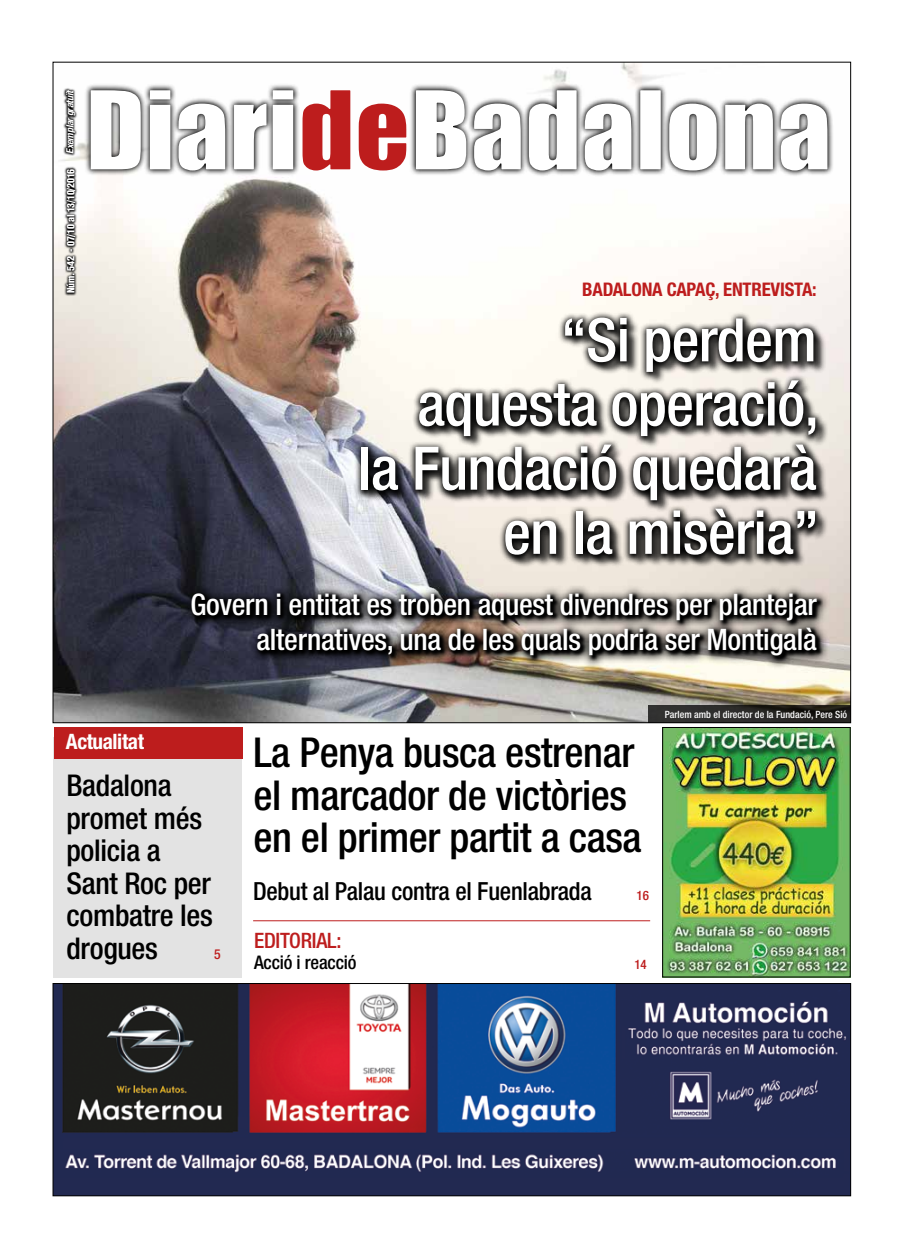
<style>
.page{position:relative;width:904px;height:1258px;background:#fff}
.page>*{position:absolute;margin:0;border:0;box-sizing:border-box;transform-origin:0 0}
.t1{font:500 condensed 60.12px/64.1px "Helvetica Neue";letter-spacing:-.01em;color:#fff;text-align:right}
.t2{font:500 condensed 41.25px/42.5px "Helvetica Neue";letter-spacing:-.01em;color:#000}
.t3{font:500 condensed 30px/32.5px "Helvetica Neue";letter-spacing:-.01em;color:#000}
.t4{font:500 condensed 29.62px/35px "Helvetica Neue";letter-spacing:-.01em;color:#fff;text-align:right}
.t5{font:500 condensed 25px "Helvetica Neue";letter-spacing:-.01em;color:#000}
.t6{font:700 condensed 21.25px "Helvetica Neue";letter-spacing:-.02em;color:#fff}
.t7{font:500 condensed 21.25px "Helvetica Neue";letter-spacing:-.01em;color:#bd1d1d}
.t8{font:700 condensed 18.75px "Helvetica Neue";letter-spacing:-.01em;color:#bd1d1d}
.t9{font:500 condensed 18.75px "Helvetica Neue";letter-spacing:-.01em;color:#000}
.t10{font:500 condensed 13.75px "Helvetica Neue";color:#bd1d1d}
.t11{font:500 condensed 13px "Helvetica Neue";color:#bd1d1d}
.t12{font:500 condensed 10px "Helvetica Neue";color:#fff}
.t13{font:900 condensed 10px "Helvetica";letter-spacing:-.02em;color:#fff}
.t14{font:italic 700 condensed 10px "Helvetica Neue";color:#fff}
</style>
<div class="page">
<img style="left:55px;top:64px;width:793px;height:657px">
<svg style="left:354px;top:311px;width:471px;height:253px;fill:#faf7ef"></svg>
<div style="left:363px;top:319px;width:466px;height:249px;background:#000;opacity:.75"></div>
<img style="left:183px;top:585px;width:647px;height:85px">
<svg style="left:190px;top:592px;width:633px;height:70px"></svg>
<img style="left:55px;top:985px;width:794px;height:209px">
<div style="left:53px;top:983px;width:798px;height:213px;border:1px solid #000"></div>
<svg style="left:84px;top:84px;width:215px;height:93px"></svg>
<svg style="left:91px;top:90px;width:50px;height:79px"></svg>
<svg style="left:150px;top:90px;width:20px;height:79px"></svg>
<svg style="left:178px;top:104px;width:47px;height:66px"></svg>
<svg style="left:234px;top:104px;width:32px;height:65px"></svg>
<svg style="left:273px;top:90px;width:20px;height:79px"></svg>
<svg style="left:302px;top:90px;width:48px;height:80px"></svg>
<svg style="left:359px;top:104px;width:47px;height:66px"></svg>
<svg style="left:409px;top:84px;width:425px;height:93px"></svg>
<svg style="left:416px;top:90px;width:50px;height:79px"></svg>
<svg style="left:474px;top:104px;width:46px;height:66px"></svg>
<svg style="left:529px;top:90px;width:47px;height:80px"></svg>
<svg style="left:585px;top:104px;width:46px;height:66px"></svg>
<div style="left:640px;top:90px;width:20px;height:79px;background:#fff"></div>
<svg style="left:669px;top:104px;width:47px;height:66px"></svg>
<svg style="left:725px;top:104px;width:48px;height:65px"></svg>
<svg style="left:780px;top:104px;width:47px;height:66px"></svg>
<svg style="left:63px;top:87px;width:15px;height:69px"></svg>
<svg style="left:64px;top:166px;width:14px;height:130px"></svg>
<div style="left:54px;top:737px;width:188px;height:240px;background:#e3e3e3"></div>
<div style="left:54px;top:727px;width:188px;height:32px;background:#bd1d1d"></div>
<hr style="left:253px;top:920px;width:397px;height:1px;background:#bd1d1d">
<img style="left:664px;top:729px;width:184px;height:246px">
<div style="left:662px;top:727px;width:188px;height:250px;border:1px solid #000"></div>
<svg style="left:648px;top:706px;width:202px;height:17px;fill:#2b2a28"></svg>
<p class="t14" style="left:64px;top:154px;width:66px;rotate:-90deg">Exemplar gratuït</p>
<p class="t13" style="left:64px;top:293px;width:126px;rotate:-90deg">Núm. 542 - 07/10 al 13/10/2016</p>
<p class="t8" style="left:582px;top:278px;width:236px">BADALONA CAPAÇ, ENTREVISTA:</p>
<h1 class="t1" style="left:358px;top:307px;width:462px">“Si perdem<br>aquesta operació,<br>la Fundació quedarà en la misèria”</h1>
<p class="t4" style="left:190px;top:587px;width:628px">Govern i entitat es troben aquest divendres per plantejar alternatives, una de les quals podria ser Montigalà</p>
<p class="t12" style="left:664px;top:708px;width:184px">Parlem amb el director de la Fundació, Pere Sió</p>
<p class="t6" style="left:66px;top:728px;width:79px">Actualitat</p>
<p class="t3" style="left:66px;top:769px;width:148px">Badalona promet més policia a<br>Sant Roc per combatre les drogues</p>
<p class="t10" style="left:214px;top:945px;width:8px">5</p>
<h2 class="t2" style="left:253px;top:731px;width:390px">La Penya busca estrenar el marcador de victòries en el primer partit a casa</h2>
<p class="t5" style="left:253px;top:876px;width:340px">Debut al Palau contra el Fuenlabrada</p>
<p class="t11" style="left:636px;top:887px;width:14px">16</p>
<p class="t7" style="left:254px;top:927px;width:89px">EDITORIAL:</p>
<p class="t9" style="left:254px;top:951px;width:104px">Acció i reacció</p>
<p class="t11" style="left:634px;top:957px;width:14px">14</p>
</div>
